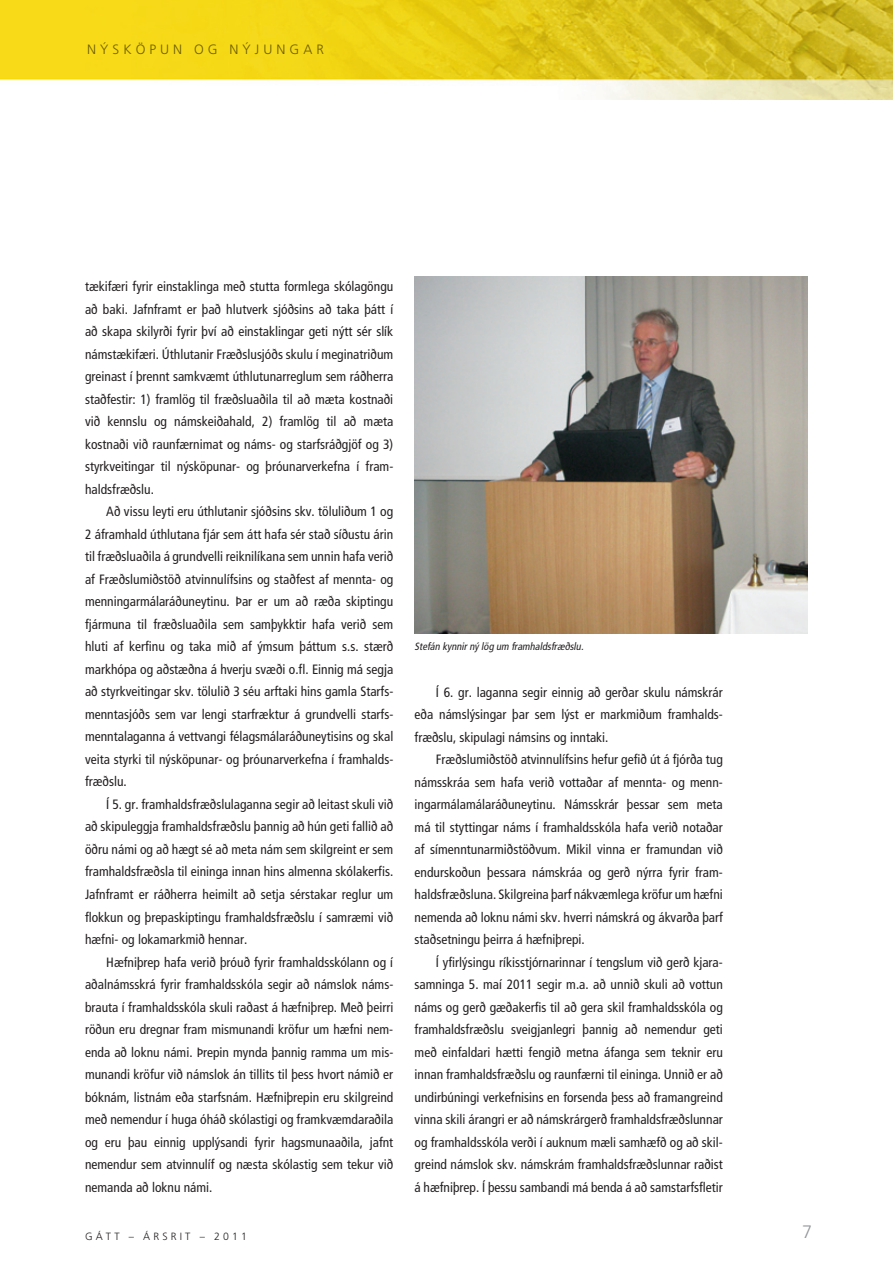
<style>
.page{position:relative;width:893px;height:1263px;background:#fff}
.page>*{position:absolute;margin:0;border:0;box-sizing:border-box;transform-origin:0 0}
.t1{font:300 18px "Frutiger";color:#939598}
.t2{font:condensed 13.5px/22.5px "Frutiger";color:#231f20;text-align:justify}
.t3{font:300 13.5px "Frutiger";letter-spacing:.3em;color:#6c5d00}
.t4{font:italic condensed 10.5px "Frutiger";color:#231f20}
.t5{font:300 10.5px "Frutiger";letter-spacing:.3em;color:#231f20}
</style>
<div class="page">
<img style="left:0;top:0;width:893px;height:100px">
<img style="left:415px;top:276px;width:393px;height:358px">
<p class="t3" style="left:87px;top:42px;width:238px">NÝSKÖPUN OG NÝJUNGAR</p>
<p class="t2" style="left:85px;top:275px;width:310px">tækifæri fyrir einstaklinga með stutta formlega skólagöngu að baki. Jafnframt er það hlutverk sjóðsins að taka þátt í að skapa skilyrði fyrir því að einstaklingar geti nýtt sér slík námstækifæri. Úthlutanir Fræðslusjóðs skulu í meginatriðum greinast í þrennt samkvæmt úthlutunarreglum sem ráðherra staðfestir: 1) framlög til fræðsluaðila til að mæta kostnaði við kennslu og námskeiðahald, 2) framlög til að mæta kostnaði við raunfærnimat og náms- og starfsráðgjöf og 3) styrkveitingar til nýsköpunar- og þróunarverkefna í fram&shy;haldsfræðslu.</p>
<p class="t2" style="left:85px;top:500px;width:310px;text-indent:21px">Að vissu leyti eru úthlutanir sjóðsins skv. töluliðum 1 og 2 áframhald úthlutana fjár sem átt hafa sér stað síðustu árin til fræðsluaðila á grundvelli reiknilíkana sem unnin hafa verið af Fræðslumiðstöð atvinnulífsins og staðfest af mennta- og menningarmálaráðuneytinu. Þar er um að ræða skiptingu fjármuna til fræðsluaðila sem samþykktir hafa verið sem hluti af kerfinu og taka mið af ýmsum þáttum s.s. stærð markhópa og aðstæðna á hverju svæði o.fl. Einnig má segja að styrkveitingar skv. tölulið 3 séu arftaki hins gamla Starfs&shy;menntasjóðs sem var lengi starfræktur á grundvelli starfs&shy;menntalaganna á vettvangi félagsmálaráðuneytisins og skal veita styrki til nýsköpunar- og þróunarverkefna í framhalds&shy;fræðslu.</p>
<p class="t2" style="left:85px;top:793px;width:310px;text-indent:21px">Í 5. gr. framhaldsfræðslulaganna segir að leitast skuli við að skipuleggja framhaldsfræðslu þannig að hún geti fallið að öðru námi og að hægt sé að meta nám sem skilgreint er sem framhaldsfræðsla til eininga innan hins almenna skólakerfis.<br>Jafnframt er ráðherra heimilt að setja sérstakar reglur um flokkun og þrepaskiptingu framhaldsfræðslu í samræmi við hæfni- og lokamarkmið hennar.</p>
<p class="t2" style="left:85px;top:951px;width:310px;text-indent:21px">Hæfniþrep hafa verið þróuð fyrir framhaldsskólann og í aðalnámsskrá fyrir framhaldsskóla segir að námslok náms&shy;brauta í framhaldsskóla skuli raðast á hæfniþrep. Með þeirri röðun eru dregnar fram mismunandi kröfur um hæfni nem&shy;enda að loknu námi. Þrepin mynda þannig ramma um mis&shy;munandi kröfur við námslok án tillits til þess hvort námið er bóknám, listnám eða starfsnám. Hæfniþrepin eru skilgreind með nemendur í huga óháð skólastigi og framkvæmdaraðila og eru þau einnig upplýsandi fyrir hagsmunaaðila, jafnt nemendur sem atvinnulíf og næsta skólastig sem tekur við nemanda að loknu námi.</p>
<p class="t5" style="left:85px;top:1230px;width:163px">GÁTT – ÁRSRIT – 2011</p>
<p class="t4" style="left:415px;top:640px;width:173px">Stefán kynnirný lög um framhaldsfræðslu.</p>
<p class="t2" style="left:415px;top:681px;width:310px;text-indent:21px">Í 6. gr. laganna segir einnig að gerðar skulu námskrár eða námslýsingar þar sem lýst er markmiðum framhalds&shy;fræðslu, skipulagi námsins og inntaki.</p>
<p class="t2" style="left:415px;top:748px;width:310px;text-indent:21px">Fræðslumiðstöð atvinnulífsins hefur gefið út á fjórða tug námsskráa sem hafa verið vottaðar af mennta- og menn&shy;ingarmálamálaráðuneytinu. Námsskrár þessar sem meta má til styttingar náms í framhaldsskóla hafa verið notaðar af símenntunarmiðstöðvum. Mikil vinna er framundan við endur skoðun þessara námskráa og gerð nýrra fyrir fram&shy;haldsfræðsluna. Skilgreina þarf nákvæmlega kröfur um hæfni nemenda að loknu námi skv. hverri námskrá og ákvarða þarf staðsetningu þeirra á hæfniþrepi.</p>
<p class="t2" style="left:415px;top:951px;width:310px;text-indent:21px">Í yfirlýsingu ríkisstjórnarinnar í tengslum við gerð kjara&shy;samninga 5. maí 2011 segir m.a. að unnið skuli að vottun náms og gerð gæðakerfis til að gera skil framhaldsskóla og framhaldsfræðslu sveigjanlegri þannig að nemendur geti með einfaldari hætti fengið metna áfanga sem teknir eru innan framhaldsfræðslu og raunfærni til eininga. Unnið er að undirbúningi verkefnisins en forsenda þess að framangreind vinna skili árangri er að námskrárgerð framhaldsfræðslunnar og framhaldsskóla verði í auknum mæli samhæfð og að skil&shy;greind námslok skv. námskrám framhaldsfræðslunnar raðist á hæfniþrep. Í þessu sambandi má benda á að samstarfsfletir</p>
<h1 class="t1" style="left:802px;top:1222px;width:12px">7</h1>
</div>
